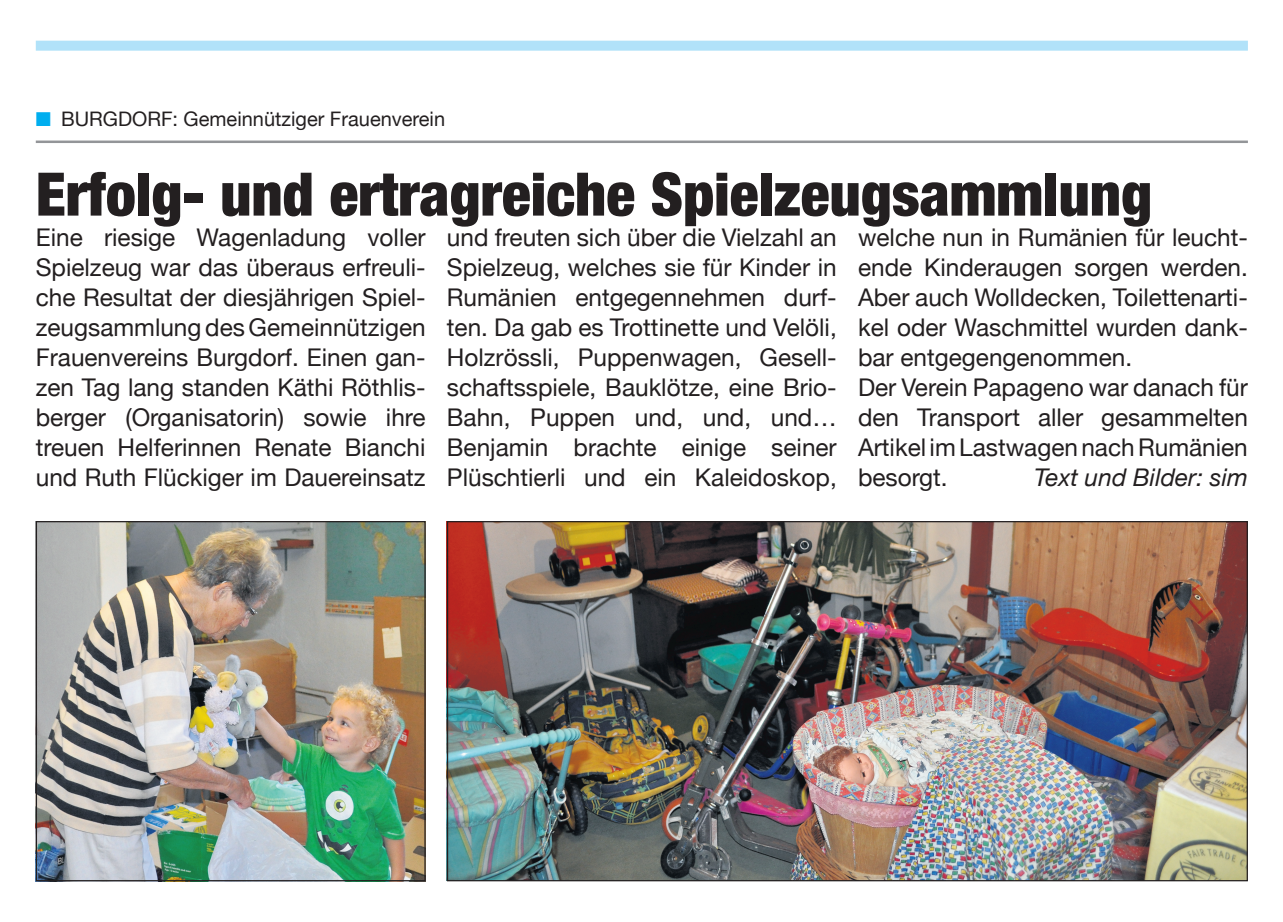
<style>
.page{position:relative;width:1283px;height:922px;background:#fff}
.page>*{position:absolute;margin:0;border:0;box-sizing:border-box;transform-origin:0 0}
.t1{font:900 condensed 60px "Helvetica Neue";color:#231f20}
.t2{font:24.5px/30px "Helvetica Neue";color:#231f20;text-align:justify}
.t3{font:italic 24.5px "Helvetica Neue";color:#231f20}
.t4{font:20px "Helvetica Neue";color:#231f20}
.s1{color:#00aeef}
</style>
<div class="page">
<hr style="left:36px;top:140px;width:1212px;height:3px;background:#939598">
<img style="left:449px;top:523px;width:797px;height:356px">
<img style="left:38px;top:523px;width:386px;height:356px">
<div style="left:36px;top:521px;width:390px;height:360px;border:1px solid #231f20"></div>
<div style="left:36px;top:41px;width:1212px;height:10px;background:#b1e2f9"></div>
<p class="t4" style="left:36px;top:106px;width:411px"><span class="s1">■</span> BURGDORF: Gemeinnütziger Frauenverein</p>
<h1 class="t1" style="left:36px;top:157px;width:1118px">Erfolg- und ertragreiche Spielzeugsammlung</h1>
<p class="t2" style="left:36px;top:221px;width:391px">Eine riesige Wagenladung voller Spielzeug war das überaus erfreuli&shy;che Resultat der diesjährigen Spiel&shy;zeugsammlung des Gemeinnützigen Frauenvereins Burgdorf. Einen gan&shy;zen Tag lang standen Käthi Röthlis&shy;berger (Organisatorin) sowie ihre treuen Helferinnen Renate Bianchi und Ruth Flückiger im Dauereinsatz</p>
<p class="t2" style="left:447px;top:221px;width:391px">und freuten sich über die Vielzahl an Spielzeug, welches sie für Kinder in Rumänien entgegennehmen durf&shy;ten. Da gab es Trottinette und Velöli, Holzrössli, Puppenwagen, Gesell&shy;schaftsspiele, Bauklötze, eine Brio-Bahn, Puppen und, und, und… Benjamin brachte einige seiner Plüschtierli und ein Kaleidoskop,</p>
<p class="t2" style="left:858px;top:221px;width:391px;text-align:left">welche nun in Rumänien für leucht&shy;ende Kinderaugen sorgen werden.<br>Aber auch Wolldecken, Toilettenarti&shy;kel oder Waschmittel wurden dank&shy;bar entgegengenommen.<br>Der Verein Papageno war danach für den Transport aller gesammelten<br>Artikel im Lastwagen nach Rumänien besorgt.</p>
<p class="t3" style="left:1034px;top:462px;width:215px">Text und Bilder: sim</p>
</div>
